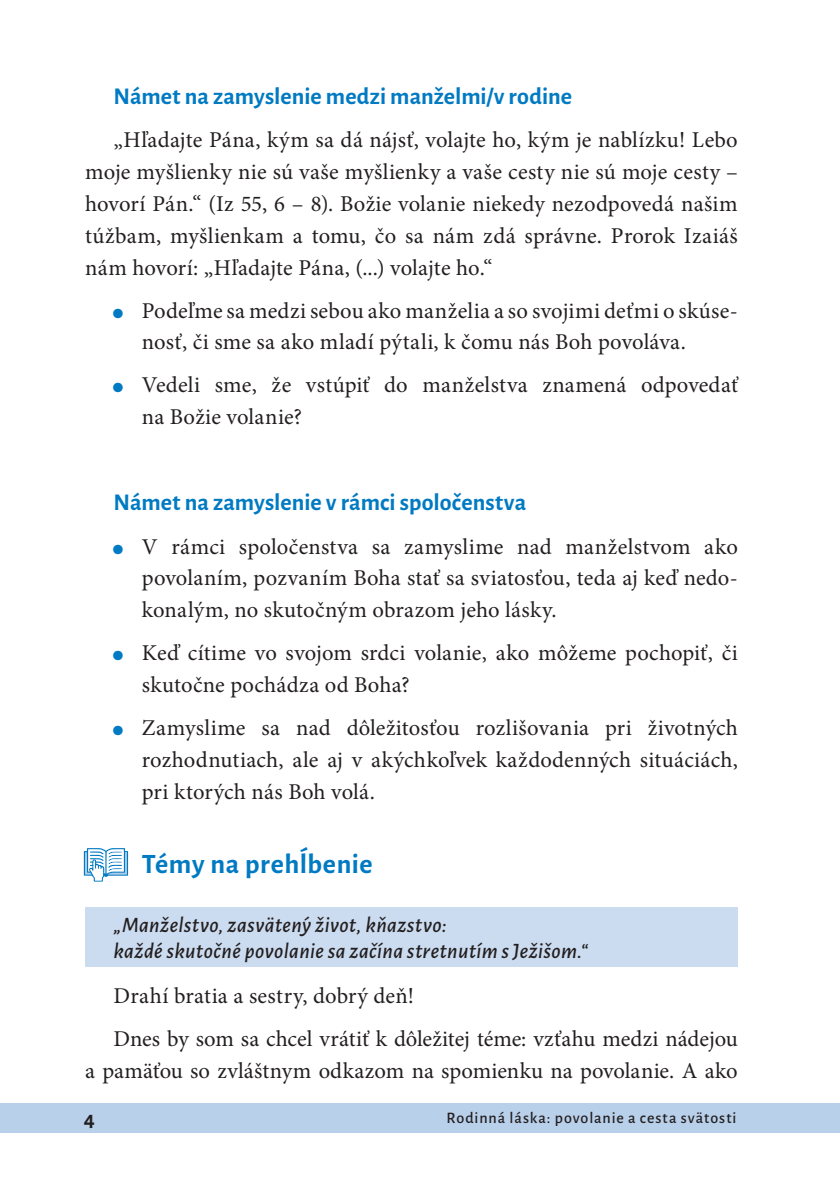
<style>
.page{position:relative;width:840px;height:1191px;background:#fff}
.page>*{position:absolute;margin:0;border:0;box-sizing:border-box;transform-origin:0 0}
.podnadpis{font:700 28px "Alegreya Sans";letter-spacing:.02em;color:#007ac2}
.podnadpis-2{font:700 24px "Alegreya Sans";color:#007ac2}
.t1{font:22.6px/31.8px "Minion Pro";letter-spacing:.01em;color:#231f20;text-align:justify}
.temy_na_prehlbenie{font:italic 500 22px/25.8px "Alegreya Sans";letter-spacing:.015em;color:#231f20}
.t2{font:700 22px "Alegreya Sans";color:#231f20}
.t3{font:500 16px "Alegreya Sans";letter-spacing:.06em;color:#231f20}
.s1{font-family:"Alegreya Sans";font-weight:500;font-size:20px;color:#007ac2}
</style>
<div class="page">
<div style="left:0;top:1103px;width:839px;height:29px;background:#b9d0eb"></div>
<div style="left:85px;top:907px;width:652px;height:59px;background:#ccdcf0"></div>
<svg style="left:84px;top:848px;width:44px;height:33px"></svg>
<p class="podnadpis-2" style="left:113px;top:79px;width:460px">Námet na zamyslenie medzi manželmi/v rodine</p>
<p class="t1" style="left:85px;top:124px;width:654px;text-indent:28px">„Hľadajte Pána, kým sa dá nájsť, volajte ho, kým je nablízku! Lebo moje myšlienky nie sú vaše myšlienky a vaše cesty nie sú moje cesty – hovorí Pán.“ (Iz 55, 6 – 8). Božie volanie niekedy nezodpovedá našim túžbam, myšlienkam a tomu, čo sa nám zdá správne. Prorok Izaiáš nám hovorí: „Hľadajte Pána, (...) volajte ho.“</p>
<p class="t1" style="left:142px;top:294px;width:597px;text-indent:-28px"><span class="s1">g</span> Podeľme sa medzi sebou ako manželia a so svojimi deťmi o skúse&shy;nosť, či sme sa ako mladí pýtali, k čomu nás Boh povoláva.</p>
<p class="t1" style="left:142px;top:369px;width:597px;text-indent:-28px"><span class="s1">g</span> Vedeli sme, že vstúpiť do manželstva znamená odpovedať na Božie volanie?</p>
<p class="podnadpis-2" style="left:113px;top:485px;width:414px">Námet na zamyslenie v rámci spoločenstva</p>
<p class="t1" style="left:142px;top:530px;width:597px;text-indent:-28px"><span class="s1">g</span> V rámci spoločenstva sa zamyslime nad manželstvom ako povolaním, pozvaním Boha stať sa sviatosťou, teda aj keď nedo&shy;konalým, no skutočným obrazom jeho lásky.</p>
<p class="t1" style="left:142px;top:637px;width:597px;text-indent:-28px"><span class="s1">g</span> Keď cítime vo svojom srdci volanie, ako môžeme pochopiť, či skutočne pochádza od Boha?</p>
<p class="t1" style="left:142px;top:712px;width:597px;text-indent:-28px"><span class="s1">g</span> Zamyslime sa nad dôležitosťou rozlišovania pri životných rozhodnutiach, ale aj v akýchkoľvek každodenných situáciách, pri ktorých nás Boh volá.</p>
<p class="podnadpis" style="left:142px;top:843px;width:232px">Témy na prehĺbenie</p>
<p class="temy_na_prehlbenie" style="left:113px;top:910px;width:475px">„Manželstvo, zasvätený život, kňazstvo:<br>každé skutočné povolanie sa začína stretnutím s Ježišom.“</p>
<p class="t1" style="left:113px;top:979px;width:302px">Drahí bratia a sestry, dobrý deň!</p>
<p class="t1" style="left:85px;top:1022px;width:654px;text-align:right">Dnes by som sa chcel vrátiť k dôležitej téme: vzťahu medzi nádejou<br>a pamäťou so zvláštnym odkazom na spomienku na povolanie. A ako</p>
<p class="t2" style="left:84px;top:1103px;width:13px">4</p>
<p class="t3" style="left:446px;top:1106px;width:291px">Rodinná láska: povolanie a cesta svätosti</p>
</div>
